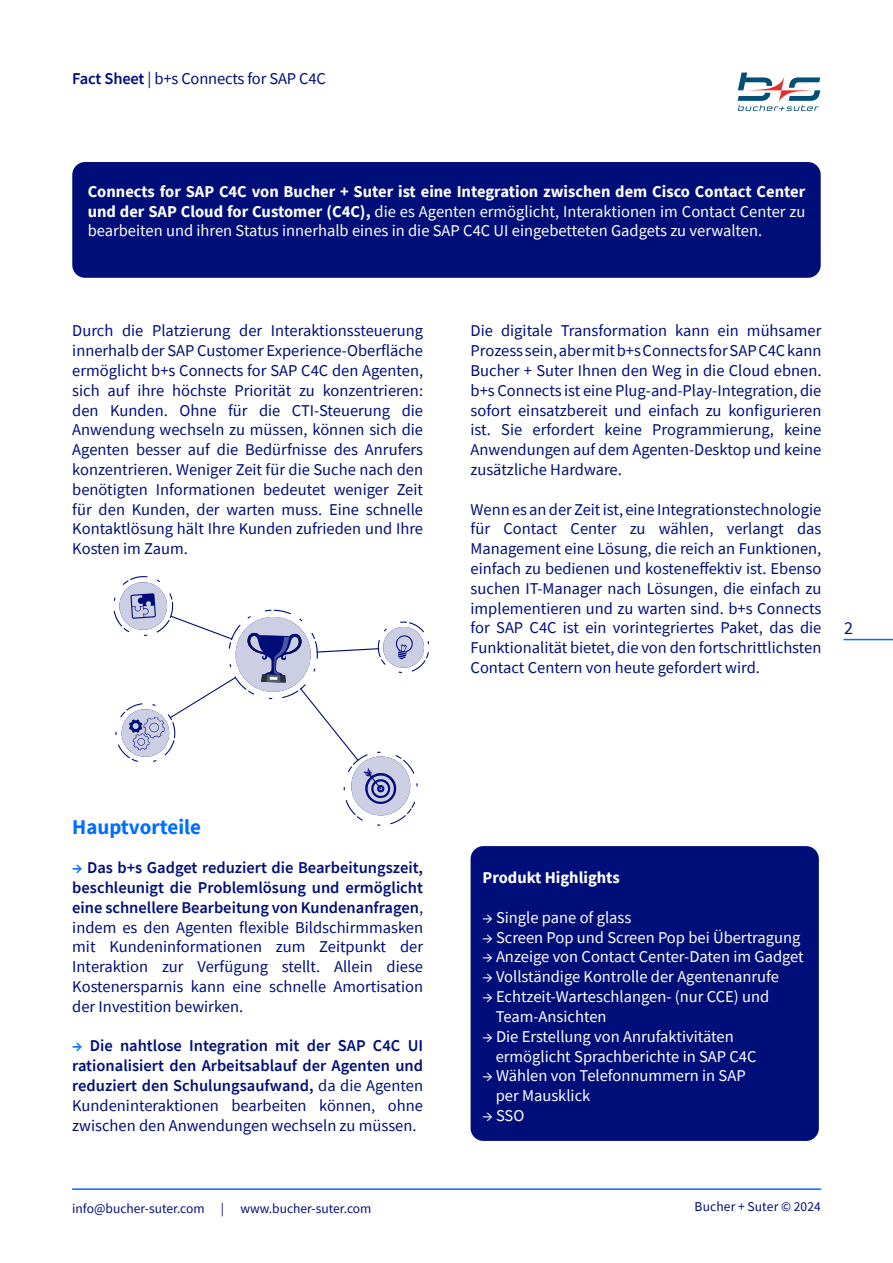
<style>
.page{position:relative;width:893px;height:1263px;background:#fff}
.page>*{position:absolute;margin:0;border:0;box-sizing:border-box;transform-origin:0 0}
.t1{font:700 21px "Source Sans Pro";color:#006eff}
.t2{font:18px "Source Sans Pro";color:#000e79}
.t3{font:16.5px/19.8px "Source Sans Pro";color:#000e79;text-align:justify}
.t4{font:16.5px/19.8px "Source Sans Pro";color:#fff}
.t5{font:600 16.5px/19.8px "Source Sans Pro";color:#000e79;text-align:justify}
.t6{font:700 16.5px "Source Sans Pro";color:#fff}
.t7{font:13.5px "Source Sans Pro";color:#000e79}
.s1{font-weight:600}
.s2{font-weight:700}
.s3{font-weight:600;color:#006eff}
.s4{color:#006eff}
.s5{font-weight:400}
</style>
<div class="page">
<svg style="left:738px;top:73px;width:82px;height:38px"></svg>
<hr style="left:73px;top:1188px;width:748px;height:2px;background:#006eff">
<hr style="left:844px;top:639px;width:49px;height:1px;background:#006eff">
<div style="left:471px;top:846px;width:348px;height:295px;background:#000e79;border-radius:13px"></div>
<div style="left:72px;top:162px;width:749px;height:116px;background:#000e79;border-radius:13px"></div>
<svg style="left:114px;top:576px;width:315px;height:250px"></svg>
<p class="t3" style="left:72px;top:68px;width:255px"><span class="s1">Fact Sheet</span> | b+s Connects for SAP C4C</p>
<p class="t4" style="left:88px;top:181px;width:719px;text-align:justify"><span class="s2">Connects for SAP C4C von Bucher + Suter ist eine Integration zwischen dem Cisco Contact Center und der SAP Cloud for Customer (C4C),</span> die es Agenten ermöglicht, Interaktionen im Contact Center zu bearbeiten und ihren Status innerhalb eines in die SAP C4C UI eingebetteten Gadgets zu verwalten.</p>
<p class="t3" style="left:72px;top:321px;width:352px">Durch die Platzierung der Interaktionssteuerung innerhalb der SAP Customer Experience-Oberfläche ermöglicht b+s Connects for SAP C4C den Agenten, sich auf ihre höchste Priorität zu konzentrieren: den Kunden. Ohne für die CTI-Steuerung die Anwendung wechseln zu müssen, können sich die Agenten besser auf die Bedürfnisse des Anrufers konzentrieren. Weniger Zeit für die Suche nach den benötigten Informationen bedeutet weniger Zeit für den Kunden, der warten muss. Eine schnelle Kontaktlösung hält Ihre Kunden zufrieden und Ihre Kosten im Zaum.</p>
<p class="t3" style="left:471px;top:321px;width:352px">Die digitale Transformation kann ein mühsamer Prozess sein, aber mit b+s Connects for SAP C4C kann Bucher + Suter Ihnen den Weg in die Cloud ebnen. b+s Connects ist eine Plug-and-Play-Integration, die sofort einsatzbereit und einfach zu konfigurieren ist. Sie erfordert keine Programmierung, keine Anwendungen auf dem Agenten-Desktop und keine zusätzliche Hardware.</p>
<p class="t3" style="left:471px;top:499px;width:352px">Wenn es an der Zeit ist, eine Integrationstechnologie für Contact Center zu wählen, verlangt das Management eine Lösung, die reich an Funktionen, einfach zu bedienen und kosteneffektiv ist. Ebenso suchen IT-Manager nach Lösungen, die einfach zu implementieren und zu warten sind. b+s Connects for SAP C4C ist ein vorintegriertes Paket, das die Funktionalität bietet, die von den fortschrittlichsten Contact Centern von heute gefordert wird.</p>
<p class="t2" style="left:844px;top:617px;width:10px">2</p>
<p class="t1" style="left:72px;top:812px;width:130px">Hauptvorteile</p>
<p class="t3" style="left:72px;top:858px;width:352px"><span class="s3">→</span> <span class="s1">Das b+s Gadget reduziert die Bearbeitungszeit, beschleunigt die Problemlösung und ermöglicht eine schnellere Bearbeitung von Kundenanfragen</span>, indem es den Agenten flexible Bildschirmmasken mit Kundeninformationen zum Zeitpunkt der Interaktion zur Verfügung stellt. Allein diese Kostenersparnis kann eine schnelle Amortisation der Investition bewirken.</p>
<p class="t5" style="left:72px;top:1036px;width:352px"><span class="s4">→</span> Die nahtlose Integration mit der SAP C4C UI rationalisiert den Arbeitsablauf der Agenten und reduziert den Schulungsaufwand, <span class="s5">da die Agenten Kundeninteraktionen bearbeiten können, ohne zwischen den Anwendungen wechseln zu müssen.</span></p>
<p class="t6" style="left:482px;top:867px;width:139px">Produkt Highlights</p>
<p class="t4" style="left:482px;top:907px;width:150px">→ Single pane of glass</p>
<p class="t4" style="left:482px;top:927px;width:320px">→ Screen Pop und Screen Pop bei Übertragung</p>
<p class="t4" style="left:482px;top:947px;width:323px">→ Anzeige von Contact Center-Daten im Gadget</p>
<p class="t4" style="left:482px;top:967px;width:298px">→ Vollständige Kontrolle der Agentenanrufe</p>
<p class="t4" style="left:496px;top:986px;width:275px;text-indent:-13px">→ Echtzeit-Warteschlangen- (nur CCE) und<br>Team-Ansichten</p>
<p class="t4" style="left:496px;top:1026px;width:262px;text-indent:-13px">→ Die Erstellung von Anrufaktivitäten ermöglicht Sprachberichte in SAP C4C</p>
<p class="t4" style="left:496px;top:1066px;width:251px;text-indent:-13px">→ Wählen von Telefonnummern in SAP per Mausklick</p>
<p class="t4" style="left:482px;top:1105px;width:43px">→ SSO</p>
<p class="t7" style="left:72px;top:1200px;width:301px">info@bucher-suter.com | www.bucher-suter.com</p>
<p class="t7" style="left:695px;top:1197px;width:128px">Bucher + Suter © 2024</p>
</div>
